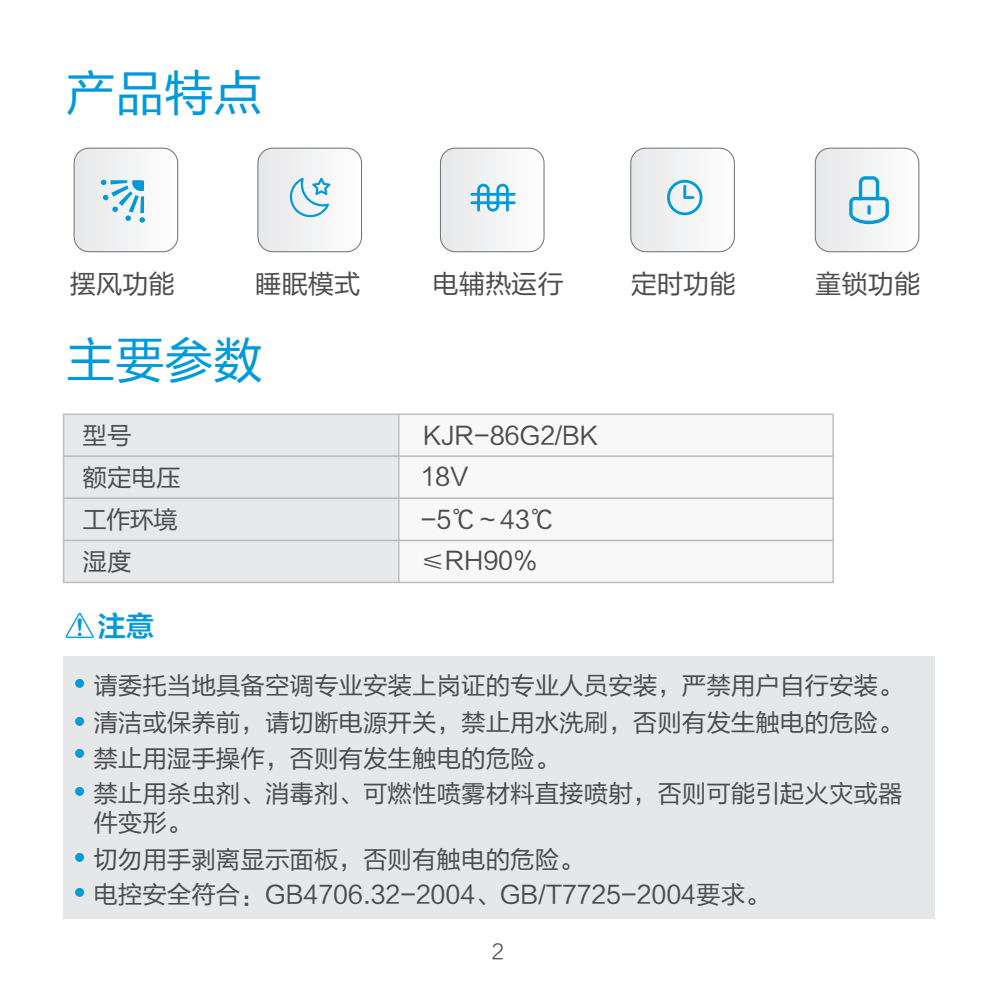
<style>
.page{position:relative;width:993px;height:993px;background:#fff}
.page>*{position:absolute;margin:0;border:0;box-sizing:border-box;transform-origin:0 0}
.t1{font:49px "FZLTHK GBK1 0";color:#0099da}
.t2{font:28.35px "FZLTZCHK GBK1 0";color:#0099da}
.t3{font:26.25px "FZLTHK GBK1 0";color:#4b4c4d}
.t4{font:24.5px/36.1px "FZLTHK GBK1 0";color:#4b4c4d}
.t5{font:21px "FZLTXHK";color:#4b4c4d}
.t6{font:9.8px "Sim Hei";color:#0099da}
</style>
<div class="page">
<div style="left:64px;top:656px;width:870px;height:262px;background:#e6e7e9"></div>
<svg style="left:66px;top:612px;width:28px;height:25px"></svg>
<div style="left:63px;top:413px;width:336px;height:44px;background:#e7e8e9;border:1px solid #bdbec1"></div>
<div style="left:398px;top:413px;width:435px;height:44px;background:#f8f8f9;border:1px solid #bdbec1"></div>
<div style="left:63px;top:455px;width:336px;height:44px;background:#e7e8e9;border:1px solid #bdbec1"></div>
<div style="left:398px;top:455px;width:435px;height:44px;background:#f8f8f9;border:1px solid #bdbec1"></div>
<div style="left:63px;top:539px;width:336px;height:44px;background:#e7e8e9;border:1px solid #bdbec1"></div>
<div style="left:398px;top:539px;width:435px;height:44px;background:#f8f8f9;border:1px solid #bdbec1"></div>
<div style="left:63px;top:497px;width:336px;height:44px;background:#e7e8e9;border:1px solid #bdbec1"></div>
<div style="left:398px;top:497px;width:435px;height:44px;background:#f8f8f9;border:1px solid #bdbec1"></div>
<svg style="left:74px;top:148px;width:104px;height:104px"></svg>
<svg style="left:815px;top:148px;width:103px;height:104px"></svg>
<svg style="left:258px;top:148px;width:103px;height:104px"></svg>
<svg style="left:440px;top:148px;width:104px;height:104px"></svg>
<hr style="left:470px;top:201px;width:45px;height:3px;background:#0099da">
<hr style="left:470px;top:193px;width:45px;height:3px;background:#0099da">
<svg style="left:630px;top:148px;width:104px;height:104px"></svg>
<h1 class="t1" style="left:66px;top:66px;width:198px">产品特点</h1>
<p class="t3" style="left:70px;top:269px;width:106px">摆风功能</p>
<p class="t3" style="left:255px;top:269px;width:106px">睡眠模式</p>
<p class="t3" style="left:432px;top:269px;width:133px">电辅热运行</p>
<p class="t3" style="left:630px;top:269px;width:106px">定时功能</p>
<p class="t3" style="left:815px;top:269px;width:106px">童锁功能</p>
<h1 class="t1" style="left:66px;top:333px;width:198px">主要参数</h1>
<p class="t4" style="left:83px;top:414px;width:99px;line-height:42px">型号<br>额定电压工作环境湿度</p>
<p class="t4" style="left:423px;top:417px;width:176px">KJR-86G2/BK</p>
<p class="t4" style="left:420px;top:458px;width:50px">18V</p>
<p class="t4" style="left:420px;top:499px;width:135px;line-height:40.9px">-5℃～43℃ ≤RH90％</p>
<p class="t2" style="left:97px;top:610px;width:58px">注意</p>
<p class="t4" style="left:93px;top:667px;width:810px">请委托当地具备空调专业安装上岗证的专业人员安装，严禁用户自行安装。清洁或保养前，请切断电源开关，禁止用水洗刷，否则有发生触电的危险。禁止用湿手操作，否则有发生触电的危险。<br>禁止用杀虫剂、消毒剂、可燃性喷雾材料直接喷射，否则可能引起火灾或器</p>
<p class="t4" style="left:93px;top:804px;width:491px;line-height:37.1px">件变形。<br>切勿用手剥离显示面板，否则有触电的危险。</p>
<p class="t6" style="left:75px;top:678px;width:11px">●</p>
<p class="t6" style="left:75px;top:716px;width:11px">●</p>
<p class="t6" style="left:75px;top:748px;width:11px">●</p>
<p class="t6" style="left:75px;top:786px;width:11px">●</p>
<p class="t6" style="left:75px;top:852px;width:11px">●</p>
<p class="t4" style="left:75px;top:876px;width:696px"><sup>●</sup> 电控安全符合：GB4706.32-2004、GB/T7725-2004要求。</p>
<p class="t5" style="left:491px;top:939px;width:14px">2</p>
</div>
